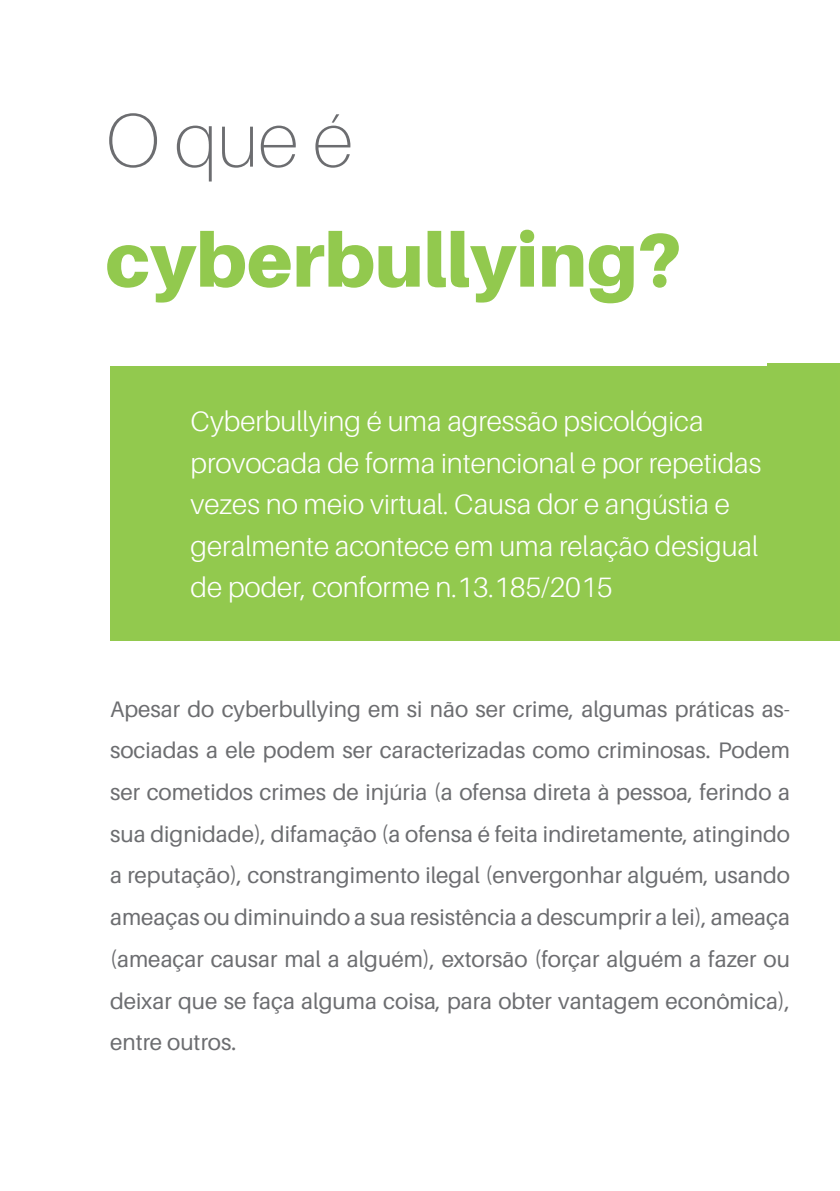
<style>
.page{position:relative;width:840px;height:1191px;background:#fff}
.page>*{position:absolute;margin:0;border:0;box-sizing:border-box;transform-origin:0 0}
.t1{font:900 75.8px/120px "Aileron";color:#92c94e}
.t2{font:300 28px/41.4px "Aileron";color:#fff}
.t3{font:22.4px/41.8px "Aileron";color:#6c6d70;text-align:justify}
.s1{font-weight:100;color:#6c6d70}
</style>
<div class="page">
<div style="left:767px;top:363px;width:72px;height:278px;background:#93c94e"></div>
<div style="left:110px;top:366px;width:726px;height:274px;background:#92c94e"></div>
<p class="t1" style="left:105px;top:80px;width:578px"><span class="s1">O que é </span>cyberbullying?</p>
<p class="t2" style="left:190px;top:401px;width:572px">Cyberbullying é uma agressão psicológica provocada de forma intencional e por repetidas vezes no meio virtual. Causa dor e angústia e geralmente acontece em uma relação desigual de poder, conforme n.13.185/2015</p>
<p class="t3" style="left:110px;top:688px;width:681px">Apesar do cyberbullying em si não ser crime, algumas práticas as&shy;sociadas a ele podem ser caracterizadas como criminosas. Podem ser cometidos crimes de injúria (a ofensa direta à pessoa, ferindo a sua dignidade), difamação (a ofensa é feita indiretamente, atingindo a reputação), constrangimento ilegal (envergonhar alguém, usando ameaças ou diminuindo a sua resistência a descumprir a lei), ameaça (ameaçar causar mal a alguém), extorsão (forçar alguém a fazer ou deixar que se faça alguma coisa, para obter vantagem econômica), entre outros.</p>
</div>
